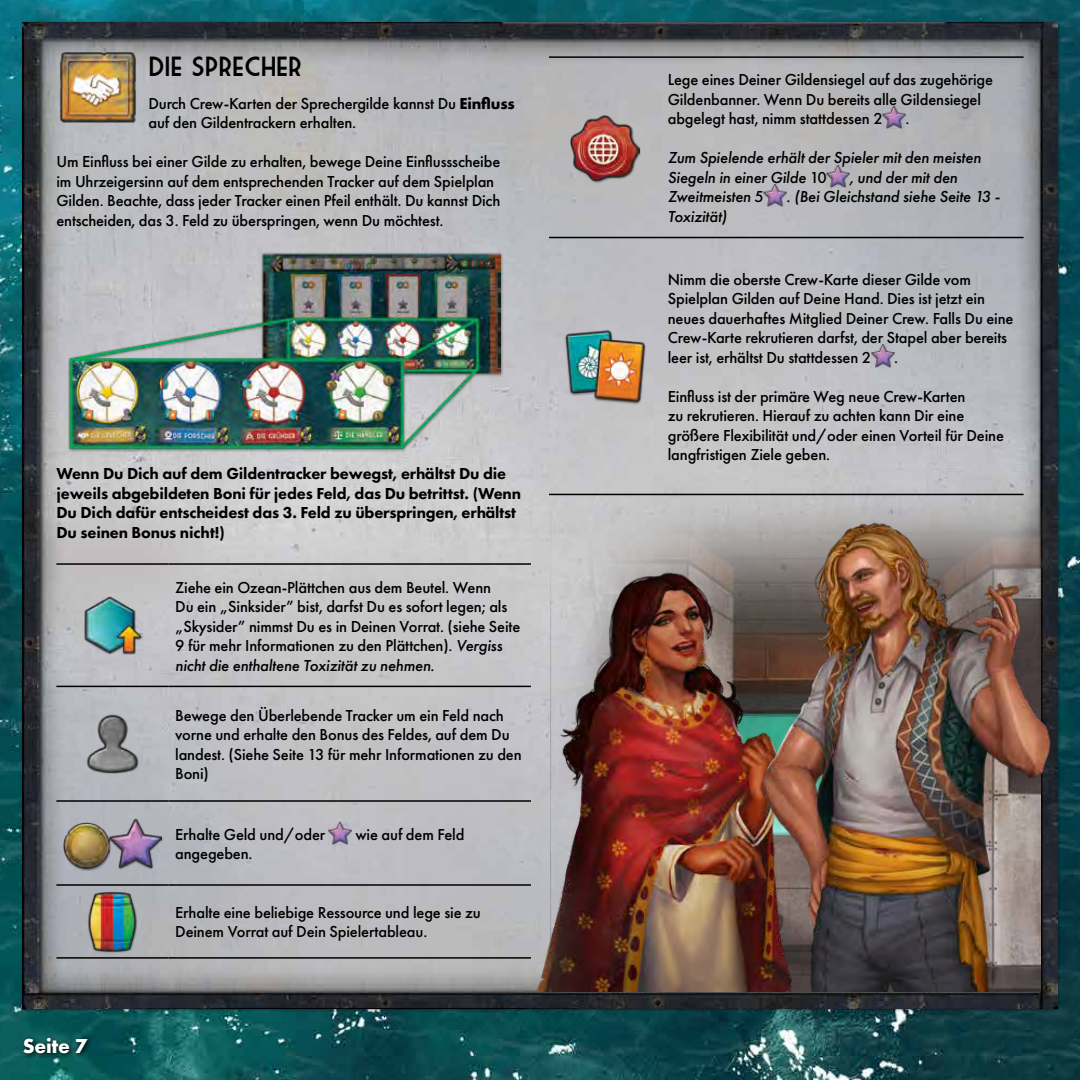
<style>
.page{position:relative;width:1080px;height:1080px;background:#fff}
.page>*{position:absolute;margin:0;border:0;box-sizing:border-box;transform-origin:0 0}
.t1{font:27px "Market Deco";letter-spacing:-.01em;color:#000}
.t2{font:700 21px "Futura PT";letter-spacing:-.01em;color:#fff}
.t3{font:500 16.5px/19.5px "Futura PT";letter-spacing:-.01em;color:#000}
.t4{font:800 16.5px/19.5px "Futura PT";letter-spacing:-.01em;color:#000}
.t5{font:italic 500 16.5px/19.5px "Futura PT";letter-spacing:-.01em;color:#000}
.s1{font-weight:700}
.s2{font-style:italic}
.s3{font-style:normal}
</style>
<div class="page">
<img style="left:0;top:0;width:1080px;height:1080px">
<img style="left:23px;top:23px;width:1034px;height:985px">
<hr style="left:56px;top:957px;width:112px;height:2px;background:#000">
<hr style="left:168px;top:957px;width:363px;height:2px;background:#000">
<hr style="left:56px;top:686px;width:112px;height:1px;background:#000">
<hr style="left:168px;top:686px;width:363px;height:1px;background:#000">
<hr style="left:56px;top:800px;width:112px;height:2px;background:#000">
<hr style="left:168px;top:800px;width:363px;height:2px;background:#000">
<hr style="left:56px;top:884px;width:112px;height:2px;background:#000">
<hr style="left:168px;top:884px;width:363px;height:2px;background:#000">
<hr style="left:56px;top:563px;width:112px;height:2px;background:#000">
<hr style="left:168px;top:563px;width:363px;height:2px;background:#000">
<img style="left:83px;top:596px;width:59px;height:59px">
<img style="left:83px;top:714px;width:59px;height:59px">
<div style="left:63px;top:823px;width:49px;height:48px;background:#000;opacity:.5"></div>
<img style="left:64px;top:823px;width:45px;height:46px">
<div style="left:109px;top:818px;width:54px;height:52px;background:#000;opacity:.5"></div>
<img style="left:110px;top:817px;width:51px;height:52px">
<img style="left:329px;top:821px;width:23px;height:23px">
<div style="left:87px;top:891px;width:51px;height:62px;background:#000;opacity:.5"></div>
<img style="left:83px;top:892px;width:59px;height:59px">
<hr style="left:549px;top:494px;width:112px;height:1px;background:#000">
<hr style="left:549px;top:56px;width:112px;height:2px;background:#000">
<hr style="left:661px;top:56px;width:363px;height:2px;background:#000">
<hr style="left:549px;top:237px;width:112px;height:1px;background:#000">
<hr style="left:661px;top:237px;width:363px;height:1px;background:#000">
<div style="left:570px;top:115px;width:71px;height:68px;background:#000;opacity:.5"></div>
<img style="left:571px;top:113px;width:68px;height:68px">
<img style="left:883px;top:106px;width:23px;height:23px">
<img style="left:827px;top:164px;width:23px;height:23px">
<img style="left:764px;top:184px;width:23px;height:23px">
<img style="left:564px;top:325px;width:82px;height:82px">
<img style="left:871px;top:344px;width:23px;height:23px">
<img style="left:66px;top:250px;width:435px;height:201px">
<img style="left:550px;top:426px;width:491px;height:135px">
<img style="left:56px;top:50px;width:83px;height:74px">
<img style="left:530px;top:561px;width:215px;height:431px">
<img style="left:745px;top:504px;width:331px;height:488px">
<svg style="left:21px;top:1035px;width:73px;height:24px;background:#0a4745"></svg>
<h1 class="t1" style="left:148px;top:51px;width:155px">DIE SPRECHER</h1>
<p class="t3" style="left:148px;top:94px;width:368px">Durch Crew-Karten der Sprechergilde kannst Du <span class="s1">Einfluss </span>auf den Gildentrackern erhalten.</p>
<p class="t3" style="left:56px;top:152px;width:445px">Um Einfluss bei einer Gilde zu erhalten, bewege Deine Einflussscheibe im Uhrzeigersinn auf dem entsprechenden Tracker auf dem Spielplan Gilden. Beachte, dass jeder Tracker einen Pfeil enthält. Du kannst Dich entscheiden, das 3. Feld zu überspringen, wenn Du möchtest.</p>
<p class="t4" style="left:56px;top:464px;width:466px">Wenn Du Dich auf dem Gildentracker bewegst, erhältst Du die jeweils abgebildeten Boni für jedes Feld, das Du betrittst. (Wenn Du Dich dafür entscheidest das 3. Feld zu überspringen, erhältst Du seinen Bonus nicht!)</p>
<p class="t3" style="left:175px;top:577px;width:347px">Ziehe ein Ozean-Plättchen aus dem Beutel. Wenn<br>Du ein „Sinksider” bist, darfst Du es sofort legen; als „Skysider” nimmst Du es in Deinen Vorrat. (siehe Seite 9 für mehr Informationen zu den Plättchen). <span class="s2">Vergiss nicht die enthaltene Toxizität zu nehmen.</span></p>
<p class="t3" style="left:175px;top:706px;width:348px">Bewege den Überlebende Tracker um ein Feld nach vorne und erhalte den Bonus des Feldes, auf dem Du landest. (Siehe Seite 13 für mehr Informationen zu den Boni)</p>
<p class="t3" style="left:175px;top:825px;width:152px">Erhalte Geld und/oder</p>
<p class="t3" style="left:355px;top:825px;width:110px">wie auf dem Feld</p>
<p class="t3" style="left:175px;top:844px;width:79px">angegeben.</p>
<p class="t2" style="left:23px;top:1032px;width:66px">Seite 7</p>
<p class="t3" style="left:175px;top:903px;width:307px">Erhalte eine beliebige Ressource und lege sie zu<br>Deinem Vorrat auf Dein Spielertableau.</p>
<p class="t3" style="left:668px;top:70px;width:327px">Lege eines Deiner Gildensiegel auf das zugehörige<br>Gildenbanner. Wenn Du bereits alle Gildensiegel abgelegt hast, nimm stattdessen 2</p>
<p class="t3" style="left:906px;top:109px;width:5px">.</p>
<p class="t5" style="left:668px;top:148px;width:315px">Zum Spielende erhält der Spieler mit den meisten<br>Siegeln in einer Gilde <span class="s3">10</span></p>
<p class="t5" style="left:850px;top:168px;width:109px">, und der mit den</p>
<p class="t5" style="left:668px;top:187px;width:97px">Zweitmeisten <span class="s3">5</span></p>
<p class="t5" style="left:787px;top:187px;width:215px">. (Bei Gleichstand siehe Seite 13 -</p>
<p class="t5" style="left:668px;top:207px;width:61px">Toxizität)</p>
<p class="t3" style="left:668px;top:269px;width:347px">Nimm die oberste Crew-Karte dieser Gilde vom Spielplan Gilden auf Deine Hand. Dies ist jetzt ein neues dauerhaftes Mitglied Deiner Crew. Falls Du eine Crew-Karte rekrutieren darfst, der Stapel aber bereits leer ist, erhältst Du stattdessen 2</p>
<p class="t3" style="left:894px;top:347px;width:5px">.</p>
<p class="t3" style="left:668px;top:386px;width:338px">Einfluss ist der primäre Weg neue Crew-Karten<br>zu rekrutieren. Hierauf zu achten kann Dir eine größere Flexibilität und/oder einen Vorteil für Deine langfristigen Ziele geben.</p>
</div>
